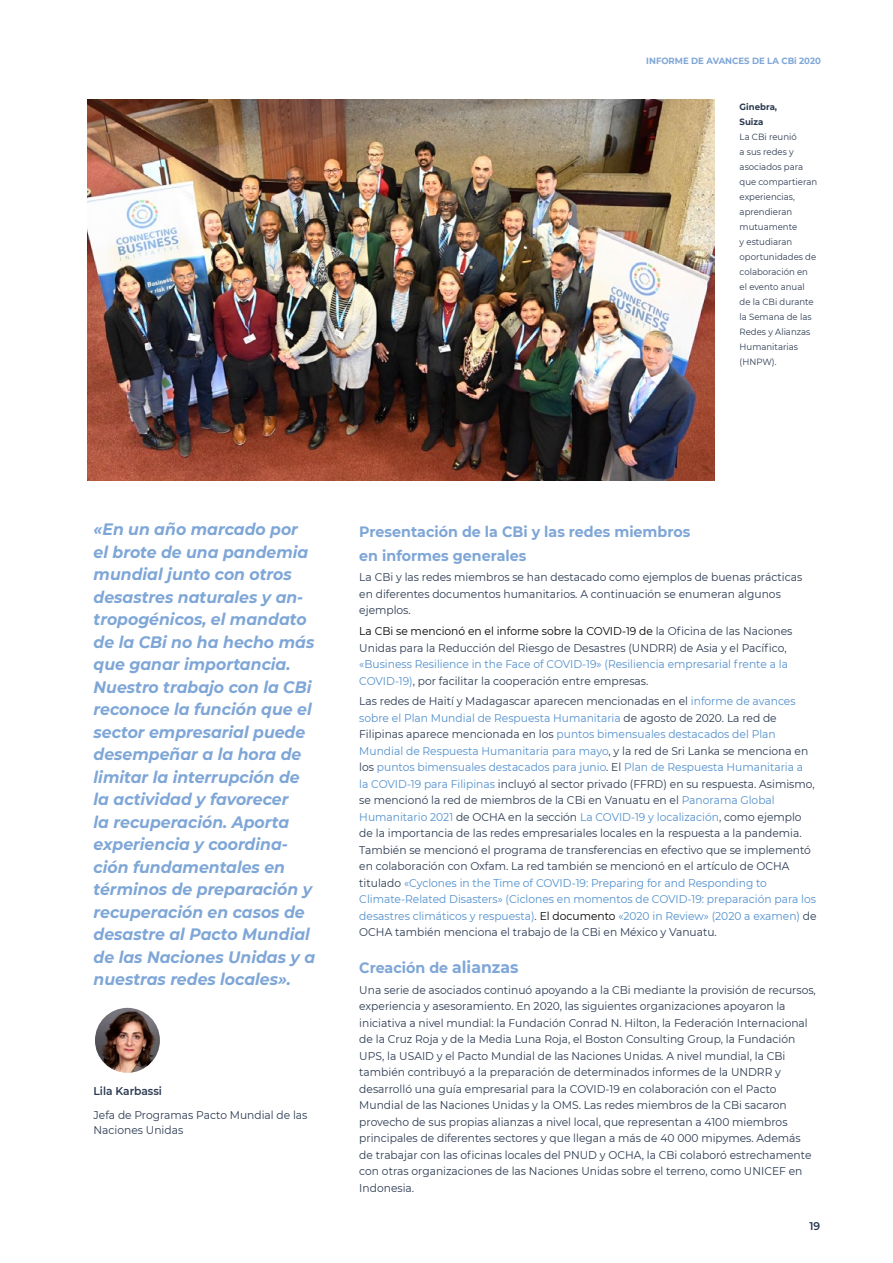
<style>
.page{position:relative;width:893px;height:1263px;background:#fff}
.page>*{position:absolute;margin:0;border:0;box-sizing:border-box;transform-origin:0 0}
.t1{font:italic 700 16.5px/22.5px "Montserrat";color:#7ea6d7;scale:.95 1}
.t2{font:700 15px/24px "Montserrat";color:#7ea6d7;scale:.95 1}
.t3{font:11.25px/16.5px "Montserrat";color:#2b3a51;scale:.95 1}
.t4{font:600 11.25px "Montserrat";color:#2b3a51;scale:.95 1}
.t5{font:9px/15px "Montserrat";color:#2b3a51;scale:.95 1}
.t6{font:700 9px "Montserrat";color:#7ea6d7;scale:.95 1}
.t7{font:700 9px "Montserrat";color:#2b3a51;scale:.95 1}
.s1{color:#000}
.s2{color:#518fcc}
.s3{font-size:16.5px}
</style>
<div class="page">
<img style="left:87px;top:99px;width:627px;height:381px">
<img style="left:95px;top:1008px;width:65px;height:65px;border-radius:32px">
<p class="t6" style="left:646px;top:54px;width:185px">INFORME DE AVANCES DE LA CBi 2020</p>
<p class="t7" style="left:740px;top:100px;width:41px">Ginebra,</p>
<p class="t7" style="left:740px;top:115px;width:27px">Suiza</p>
<p class="t5" style="left:740px;top:129px;width:83px">La CBi reunió<br>a sus redes y asociados para que compartieran experiencias, aprendieran mutuamente<br>y estudiaran oportunidades de colaboración en el evento anual de la CBi durante la Semana de las<br>Redes y Alianzas<br>Humanitarias (HNPW).</p>
<p class="t1" style="left:94px;top:517px;width:235px">«En un año marcado por el brote de una pandemia mundial junto con otros desastres naturales y an&shy;tropogénicos, el mandato de la CBi no ha hecho más que ganar importancia.<br>Nuestro trabajo con la CBi reconoce la función que el sector empresarial puede desempeñar a la hora de limitar la interrupción de la actividad y favorecer<br>la recuperación. Aporta experiencia y coordina&shy;ción fundamentales en términos de preparación y recuperación en casos de desastre al Pacto Mundial de las Naciones Unidas y a nuestras redes locales».</p>
<p class="t4" style="left:94px;top:1083px;width:74px">Lila Karbassi</p>
<p class="t3" style="left:94px;top:1107px;width:227px;line-height:15px">Jefa de Programas Pacto Mundial de las<br>Naciones Unidas</p>
<p class="t2" style="left:359px;top:518px;width:350px">Presentación de la CBi y las redes miembros en informes generales</p>
<p class="t3" style="left:359px;top:569px;width:468px">La CBi y las redes miembros se han destacado como ejemplos de buenas prácticas en diferentes documentos humanitarios. A continuación se enumeran algunos ejemplos.</p>
<p class="t3" style="left:359px;top:622px;width:457px"><span class="s1">La CBi se mencionó en el informe sobre la COVID-19 de</span> la Oficina de las Naciones Unidas para la Reducción del Riesgo de Desastres (UNDRR) de Asia y el Pacífico, <span class="s2">«Business Resilience in the Face of COVID-19» (Resiliencia empresarial frente a la COVID-19)</span>, por facilitar la cooperación entre empresas.</p>
<p class="t3" style="left:359px;top:693px;width:483px">Las redes de Haití y Madagascar aparecen mencionadas en el <span class="s2">informe de avances sobre el Plan Mundial de Respuesta Humanitaria</span> de agosto de 2020. La red de Filipinas aparece mencionada en los <span class="s2">puntos bimensuales destacados del Plan Mundial de Respuesta Humanitaria para mayo</span>, y la red de Sri Lanka se menciona en los <span class="s2">puntos bimensuales destacados para junio</span>. El <span class="s2">Plan de Respuesta Humanitaria a<br>la COVID-19 para Filipinas</span> incluyó al sector privado (FFRD) en su respuesta. Asimismo, se mencionó la red de miembros de la CBi en Vanuatu en el <span class="s2">Panorama Global Humanitario 2021</span> de OCHA en la sección <span class="s2">La COVID-19 y localización</span>, como ejemplo de la importancia de las redes empresariales locales en la respuesta a la pandemia.<br>También se mencionó el programa de transferencias en efectivo que se implementó en colaboración con Oxfam. La red también se mencionó en el artículo de OCHA titulado <span class="s2">«Cyclones in the Time of COVID-19: Preparing for and Responding to Climate-Related Disasters» (Ciclones en momentos de COVID-19: preparación para los desastres climáticos y respuesta)</span>. <span class="s1">El documento</span> <span class="s2">«2020 in Review» (2020 a examen)</span> de OCHA también menciona el trabajo de la CBi en México y Vanuatu.</p>
<p class="t2" style="left:359px;top:955px;width:169px">Creación de <span class="s3">alianzas</span></p>
<p class="t3" style="left:359px;top:981px;width:482px">Una serie de asociados continuó apoyando a la CBi mediante la provisión de recursos, experiencia y asesoramiento. En 2020, las siguientes organizaciones apoyaron la iniciativa a nivel mundial: la Fundación Conrad N. Hilton, la Federación Internacional de la Cruz Roja y de la Media Luna Roja, el Boston Consulting Group, la Fundación UPS, la USAID y el Pacto Mundial de las Naciones Unidas. A nivel mundial, la CBi también contribuyó a la preparación de determinados informes de la UNDRR y desarrolló una guía empresarial para la COVID-19 en colaboración con el Pacto Mundial de las Naciones Unidas y la OMS. Las redes miembros de la CBi sacaron provecho de sus propias alianzas a nivel local, que representan a 4100 miembros principales de diferentes sectores y que llegan a más de 40 000 mipymes. Además de trabajar con las oficinas locales del PNUD y OCHA, la CBi colaboró estrechamente con otras organizaciones de las Naciones Unidas sobre el terreno, como UNICEF en Indonesia.</p>
<p class="t4" style="left:809px;top:1217px;width:13px">19</p>
</div>
